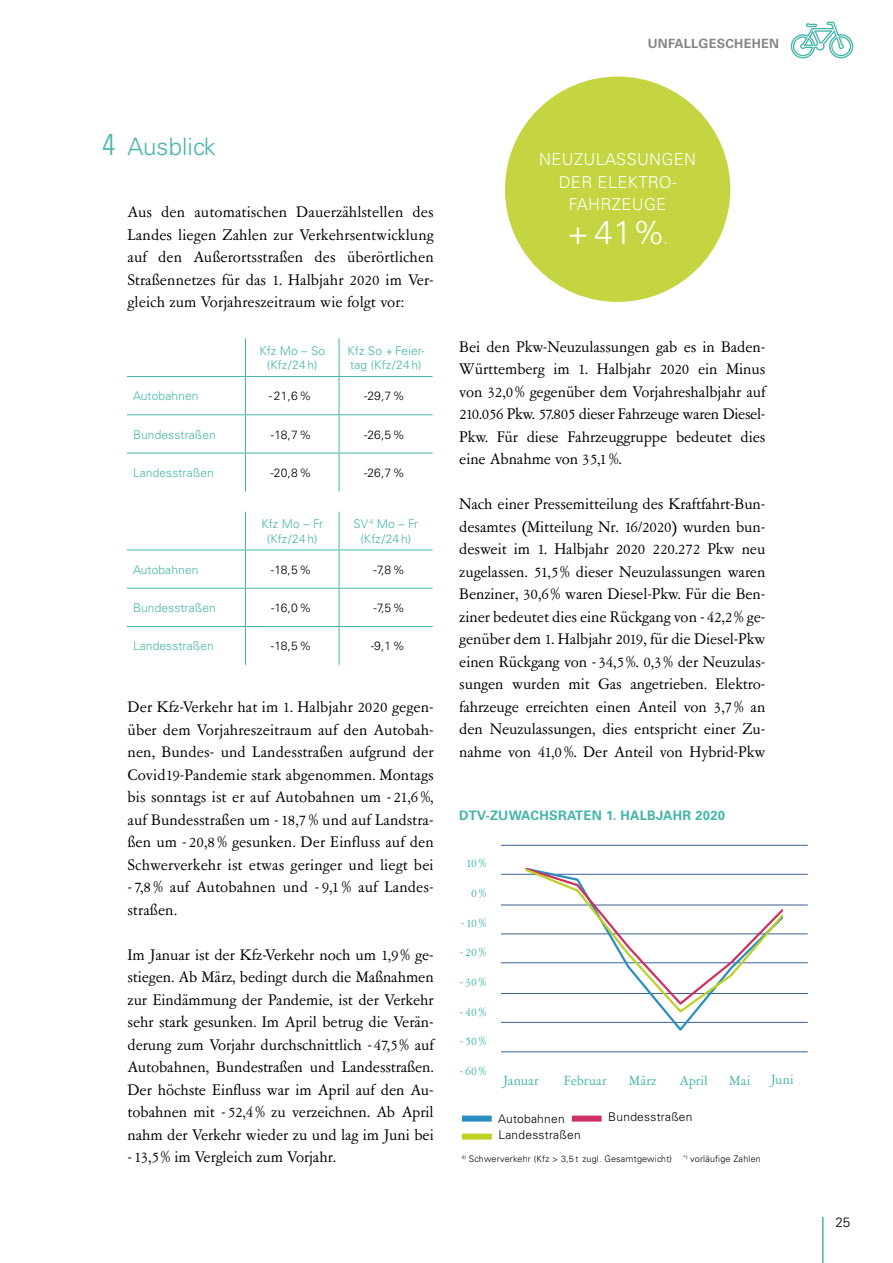
<style>
.page{position:relative;width:893px;height:1263px;background:#fff}
.page>*{position:absolute;margin:0;border:0;box-sizing:border-box;transform-origin:0 0}
.t1{font:300 33px "Univers";color:#fff}
.t2{font:300 24px "Univers";letter-spacing:.005em;color:#45b5aa}
.t3{font:17.25px/22.5px "Garamont Amst SBOP Rom";letter-spacing:-.005em;color:#000;text-align:justify}
.t4{font:300 16.5px/22.5px "Univers";letter-spacing:.02em;color:#fff;text-align:center}
.t5{font:15px "Garamont Amst SBOP Rom";letter-spacing:.015em;color:#45b5aa}
.t6{font:13.5px/29.7px "Garamont Amst SBOP Rom";letter-spacing:.005em;color:#45b5aa;text-align:right}
.t7{font:300 13.5px "Univers";color:#000}
.t8{font:700 13.05px "Univers";letter-spacing:.02em;color:#45b5aa}
.t9{font:700 12.75px "Univers";letter-spacing:.02em;color:#878786}
.t10{font:300 12px/14.4px "Univers";letter-spacing:.01em;color:#45b5aa;text-align:center}
.t11{font:300 12px "Univers";letter-spacing:.02em;color:#000}
.t12{font:300 9px "Univers";letter-spacing:.02em;color:#000}
.s1{font-stretch:condensed;font-size:30px}
.s2{font-size:16.5px}
</style>
<div class="page">
<hr style="left:822px;top:1217px;width:2px;height:46px;background:#45b5aa">
<svg style="left:790px;top:21px;width:64px;height:38px"></svg>
<hr style="left:127px;top:376px;width:118px;height:1px;background:#45b5aa">
<hr style="left:245px;top:376px;width:94px;height:1px;background:#45b5aa">
<hr style="left:127px;top:414px;width:118px;height:1px;background:#45b5aa">
<hr style="left:245px;top:414px;width:94px;height:1px;background:#45b5aa">
<hr style="left:127px;top:453px;width:118px;height:1px;background:#45b5aa">
<hr style="left:245px;top:453px;width:94px;height:1px;background:#45b5aa">
<hr style="left:245px;top:338px;width:1px;height:38px;background:#45b5aa">
<hr style="left:245px;top:377px;width:1px;height:37px;background:#45b5aa">
<hr style="left:245px;top:415px;width:1px;height:38px;background:#45b5aa">
<hr style="left:245px;top:453px;width:1px;height:38px;background:#45b5aa">
<hr style="left:339px;top:338px;width:1px;height:38px;background:#45b5aa">
<hr style="left:339px;top:376px;width:94px;height:1px;background:#45b5aa">
<hr style="left:339px;top:377px;width:1px;height:37px;background:#45b5aa">
<hr style="left:339px;top:414px;width:94px;height:1px;background:#45b5aa">
<hr style="left:339px;top:415px;width:1px;height:38px;background:#45b5aa">
<hr style="left:339px;top:453px;width:94px;height:1px;background:#45b5aa">
<hr style="left:339px;top:453px;width:1px;height:38px;background:#45b5aa">
<hr style="left:127px;top:550px;width:118px;height:1px;background:#45b5aa">
<hr style="left:245px;top:550px;width:94px;height:1px;background:#45b5aa">
<hr style="left:339px;top:550px;width:94px;height:1px;background:#45b5aa">
<hr style="left:127px;top:588px;width:118px;height:1px;background:#45b5aa">
<hr style="left:245px;top:588px;width:94px;height:1px;background:#45b5aa">
<hr style="left:339px;top:588px;width:94px;height:1px;background:#45b5aa">
<hr style="left:127px;top:626px;width:118px;height:1px;background:#45b5aa">
<hr style="left:245px;top:626px;width:94px;height:1px;background:#45b5aa">
<hr style="left:339px;top:626px;width:94px;height:1px;background:#45b5aa">
<hr style="left:245px;top:512px;width:1px;height:38px;background:#45b5aa">
<hr style="left:339px;top:512px;width:1px;height:38px;background:#45b5aa">
<hr style="left:245px;top:550px;width:1px;height:38px;background:#45b5aa">
<hr style="left:339px;top:550px;width:1px;height:38px;background:#45b5aa">
<hr style="left:245px;top:589px;width:1px;height:37px;background:#45b5aa">
<hr style="left:339px;top:589px;width:1px;height:37px;background:#45b5aa">
<hr style="left:245px;top:627px;width:1px;height:38px;background:#45b5aa">
<hr style="left:339px;top:627px;width:1px;height:38px;background:#45b5aa">
<hr style="left:501px;top:845px;width:307px;height:1px;background:#396293">
<hr style="left:501px;top:874px;width:307px;height:1px;background:#396293">
<hr style="left:501px;top:904px;width:307px;height:1px;background:#396293">
<hr style="left:501px;top:933px;width:307px;height:1px;background:#396293">
<hr style="left:501px;top:962px;width:307px;height:1px;background:#396293">
<hr style="left:501px;top:993px;width:307px;height:1px;background:#396293">
<hr style="left:501px;top:1022px;width:307px;height:1px;background:#396293">
<hr style="left:501px;top:1051px;width:307px;height:1px;background:#396293">
<svg style="left:524px;top:867px;width:261px;height:164px"></svg>
<div style="left:462px;top:1115px;width:30px;height:6px;background:#2a8ec2"></div>
<div style="left:572px;top:1115px;width:30px;height:6px;background:#cf3062"></div>
<div style="left:462px;top:1133px;width:30px;height:6px;background:#bed021"></div>
<div style="left:505px;top:77px;width:225px;height:225px;background:#c5d541;border-radius:50%"></div>
<p class="t9" style="left:648px;top:36px;width:133px">UNFALLGESCHEHEN</p>
<h2 class="t2" style="left:102px;top:132px;width:115px"><span class="s1">4</span> Ausblick</h2>
<p class="t3" style="left:128px;top:201px;width:308px">Aus den automatischen Dauerzählstellen des Landes liegen Zahlen zur Verkehrsentwicklung auf den Außerortsstraßen des überörtlichen Straßennetzes für das 1. Halbjahr 2020 im Ver&shy;gleich zum Vorjahreszeitraum wie folgt vor:</p>
<p class="t10" style="left:259px;top:343px;width:67px">Kfz Mo – So (Kfz/24 h)</p>
<p class="t10" style="left:347px;top:343px;width:78px;text-align:left">Kfz So +Feier&shy;tag (Kfz/24 h)</p>
<p class="t10" style="left:133px;top:389px;width:67px">Autobahnen</p>
<p class="t11" style="left:269px;top:389px;width:44px">- 21,6%</p>
<p class="t11" style="left:364px;top:389px;width:42px">-29,7%</p>
<p class="t10" style="left:133px;top:427px;width:84px">Bundesstraßen</p>
<p class="t11" style="left:271px;top:427px;width:42px">-18,7%</p>
<p class="t11" style="left:364px;top:427px;width:42px">-26,5%</p>
<p class="t10" style="left:133px;top:465px;width:82px">Landesstraßen</p>
<p class="t11" style="left:270px;top:465px;width:42px">-20,8%</p>
<p class="t11" style="left:364px;top:465px;width:42px">-26,7%</p>
<p class="t10" style="left:261px;top:517px;width:63px">Kfz Mo – Fr (Kfz/24 h)</p>
<p class="t10" style="left:353px;top:517px;width:66px">SV <sup>4</sup> Mo – Fr (Kfz/24 h)</p>
<p class="t10" style="left:133px;top:562px;width:67px">Autobahnen</p>
<p class="t11" style="left:271px;top:562px;width:42px">-18,5%</p>
<p class="t11" style="left:373px;top:562px;width:33px">-7,8%</p>
<p class="t10" style="left:133px;top:601px;width:84px">Bundesstraßen</p>
<p class="t11" style="left:271px;top:601px;width:42px">-16,0%</p>
<p class="t11" style="left:373px;top:601px;width:33px">-7,5%</p>
<p class="t10" style="left:133px;top:639px;width:82px">Landesstraßen</p>
<p class="t11" style="left:271px;top:639px;width:42px">-18,5%</p>
<p class="t11" style="left:371px;top:639px;width:36px">-9,1%</p>
<p class="t3" style="left:128px;top:696px;width:308px">Der Kfz-Verkehr hat im 1. Halbjahr 2020 gegen&shy;über dem Vorjahreszeitraum auf den Autobah&shy;nen, Bundes- und Landesstraßen aufgrund der Covid19-Pandemie stark abgenommen. Montags bis sonntags ist er auf Autobahnen um - 21,6%, auf Bundesstraßen um - 18,7% und auf Landstra&shy;ßen um - 20,8% gesunken. Der Einfluss auf den Schwerverkehr ist etwas geringer und liegt bei</p>
<p class="t3" style="left:128px;top:876px;width:308px">- 7,8% auf Autobahnen und - 9,1% auf Landes&shy;straßen.</p>
<p class="t3" style="left:128px;top:944px;width:308px">Im Januar ist der Kfz-Verkehr noch um 1,9% ge&shy;stiegen. Ab März, bedingt durch die Maßnahmen zur Eindämmung der Pandemie, ist der Verkehr sehr stark gesunken. Im April betrug die Verän&shy;derung zum Vorjahr durchschnittlich - 47,5% auf Autobahnen, Bundestraßen und Landesstraßen.<br>Der höchste Einfluss war im April auf den Au&shy;tobahnen mit - 52,4% zu verzeichnen. Ab April nahm der Verkehr wieder zu und lag im Juni bei</p>
<p class="t3" style="left:128px;top:1146px;width:210px">- 13,5% im Vergleich zum Vorjahr.</p>
<p class="t4" style="left:539px;top:148px;width:158px">NEUZULASSUNGEN<br>DER ELEKTRO-<br>FAHRZEUGE</p>
<h1 class="t1" style="left:567px;top:212px;width:102px">+ 41%<span class="s2">.</span></h1>
<p class="t3" style="left:459px;top:336px;width:308px">Bei den Pkw-Neuzulassungen gab es in Baden-Württemberg im 1. Halbjahr 2020 ein Minus von 32,0% gegenüber dem Vorjahreshalbjahr auf 210.056 Pkw. 57.805 dieser Fahrzeuge waren Diesel-Pkw. Für diese Fahrzeuggruppe bedeutet dies eine Abnahme von 35,1%.</p>
<p class="t3" style="left:459px;top:494px;width:308px">Nach einer Pressemitteilung des Kraftfahrt-Bun&shy;desamtes (Mitteilung Nr. 16/2020) wurden bun&shy;desweit im 1. Halbjahr 2020 220.272 Pkw neu zugelassen. 51,5% dieser Neuzulassungen waren Benziner, 30,6% waren Diesel-Pkw. Für die Ben&shy;ziner bedeutet dies eine Rückgang von - 42,2% ge&shy;genüber dem 1. Halbjahr 2019, für die Diesel-Pkw einen Rückgang von - 34,5%. 0,3% der Neuzulas&shy;sungen wurden mit Gas angetrieben. Elektro&shy;fahrzeuge erreichten einen Anteil von 3,7% an den Neuzulassungen, dies entspricht einer Zu&shy;nahme von 41,0%. Der Anteil von Hybrid-Pkw</p>
<p class="t8" style="left:459px;top:808px;width:267px">DTV-ZUWACHSRATEN 1. HALBJAHR 2020</p>
<p class="t6" style="left:460px;top:849px;width:28px">10%<br>0% -10% -20% -30% -40% -50% -60%</p>
<p class="t5" style="left:503px;top:1072px;width:37px">Januar</p>
<p class="t5" style="left:564px;top:1072px;width:44px">Februar</p>
<p class="t5" style="left:629px;top:1072px;width:29px">März</p>
<p class="t5" style="left:679px;top:1072px;width:30px">April</p>
<p class="t5" style="left:729px;top:1072px;width:23px">Mai</p>
<p class="t5" style="left:771px;top:1071px;width:25px">Juni</p>
<p class="t11" style="left:498px;top:1111px;width:68px">Autobahnen</p>
<p class="t11" style="left:608px;top:1110px;width:86px">Bundesstraßen</p>
<p class="t11" style="left:498px;top:1128px;width:84px">Landesstraßen</p>
<p class="t12" style="left:462px;top:1154px;width:301px"><sup>4)</sup> Schwerverkehr (Kfz &gt; 3,5 t zugl. Gesamtgewicht) <sup>*)</sup> vorläufige Zahlen</p>
<p class="t7" style="left:835px;top:1214px;width:17px">25</p>
</div>
